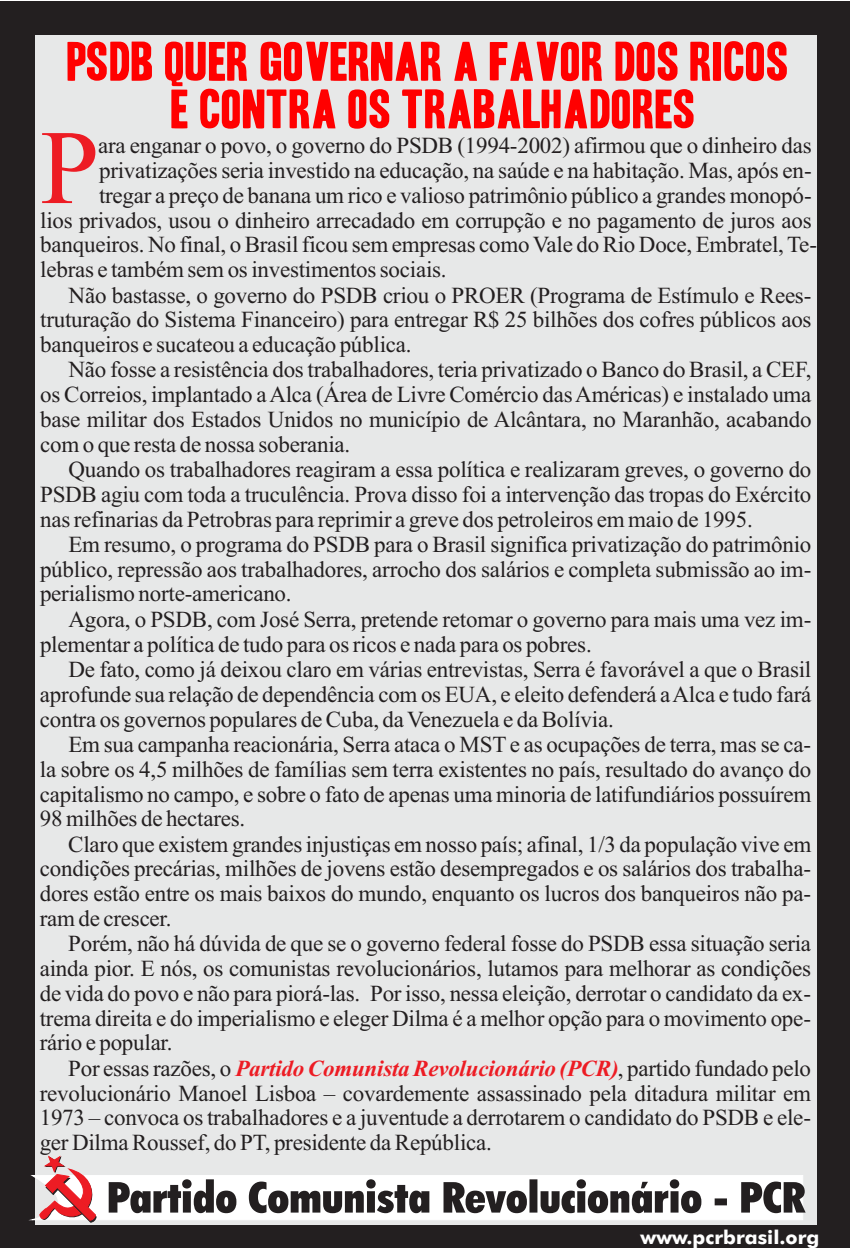
<style>
.page{position:relative;width:851px;height:1248px;background:#fff}
.page>*{position:absolute;margin:0;border:0;box-sizing:border-box;transform-origin:0 0}
.t1{font:105.6px "Times New Roman";color:#ed1c24}
.t2{font:23px/24.8px "Times New Roman";letter-spacing:-.01em;color:#231f20;text-align:justify}
.t3{font:700 19px "Arial";color:#fff}
.s1{font-weight:700;font-style:italic;color:#ed1c24}
</style>
<div class="page">
<div style="left:0;top:1px;width:849px;height:1246px;background:#231f20"></div>
<div style="left:35px;top:35px;width:781px;height:1190px;background:#e7e8e8"></div>
<svg style="left:693px;top:41px;width:93px;height:82px"></svg>
<svg style="left:67px;top:41px;width:626px;height:88px"></svg>
<svg style="left:29px;top:1155px;width:776px;height:68px"></svg>
<h1 class="t1" style="left:40px;top:130px;width:60px">P</h1>
<p class="t2" style="left:98px;top:135px;width:715px">ara enganar o povo, o governo do PSDB (1994-2002) afirmou que o dinheiro das</p>
<p class="t2" style="left:99px;top:160px;width:714px">privatizações seria investido na educação, na saúde e na habitação. Mas, após en-</p>
<p class="t2" style="left:99px;top:185px;width:714px">tregar a preço de banana um rico e valioso patrimônio público a grandes monopó-</p>
<p class="t2" style="left:40px;top:210px;width:772px">lios privados, usou o dinheiro arrecadado em corrupção e no pagamento de juros aos</p>
<p class="t2" style="left:40px;top:234px;width:778px">banqueiros. No final, o Brasil ficou sem empresas como Vale do Rio Doce, Embratel, Te-</p>
<p class="t2" style="left:40px;top:259px;width:408px">lebras e também sem os investimentos sociais.</p>
<p class="t2" style="left:69px;top:284px;width:744px">Não bastasse, o governo do PSDB criou o PROER (Programa de Estímulo e Rees-</p>
<p class="t2" style="left:40px;top:309px;width:772px">truturação do Sistema Financeiro) para entregar R$ 25 bilhões dos cofres públicos aos</p>
<p class="t2" style="left:40px;top:334px;width:373px">banqueiros e sucateou a educação pública.</p>
<p class="t2" style="left:69px;top:359px;width:744px">Não fosse a resistência dos trabalhadores, teria privatizado o Banco do Brasil, a CEF,</p>
<p class="t2" style="left:40px;top:384px;width:772px">os Correios, implantado a Alca (Área de Livre Comércio das Américas) e instalado uma</p>
<p class="t2" style="left:40px;top:409px;width:772px">base militar dos Estados Unidos no município de Alcântara, no Maranhão, acabando</p>
<p class="t2" style="left:40px;top:433px;width:312px">com o que resta de nossa soberania.</p>
<p class="t2" style="left:68px;top:459px;width:744px">Quando os trabalhadores reagiram a essa política e realizaram greves, o governo do</p>
<p class="t2" style="left:40px;top:484px;width:772px">PSDB agiu com toda a truculência. Prova disso foi a intervenção das tropas do Exército</p>
<p class="t2" style="left:40px;top:508px;width:714px">nas refinarias da Petrobras para reprimir a greve dos petroleiros em maio de 1995.</p>
<p class="t2" style="left:68px;top:534px;width:744px">Em resumo, o programa do PSDB para o Brasil significa privatização do patrimônio</p>
<p class="t2" style="left:40px;top:559px;width:772px">público, repressão aos trabalhadores, arrocho dos salários e completa submissão ao im-</p>
<p class="t2" style="left:40px;top:583px;width:253px">perialismo norte-americano.</p>
<p class="t2" style="left:68px;top:609px;width:744px">Agora, o PSDB, com José Serra, pretende retomar o governo para mais uma vez im-</p>
<p class="t2" style="left:40px;top:633px;width:553px">plementar a política de tudo para os ricos e nada para os pobres.</p>
<p class="t2" style="left:68px;top:659px;width:744px">De fato, como já deixou claro em várias entrevistas, Serra é favorável a que o Brasil</p>
<p class="t2" style="left:40px;top:684px;width:772px">aprofunde sua relação de dependência com os EUA, e eleito defenderá a Alca e tudo fará</p>
<p class="t2" style="left:40px;top:708px;width:575px">contra os governos populares de Cuba, da Venezuela e da Bolívia.</p>
<p class="t2" style="left:68px;top:734px;width:744px">Em sua campanha reacionária, Serra ataca o MST e as ocupações de terra, mas se ca-</p>
<p class="t2" style="left:40px;top:758px;width:772px">la sobre os 4,5 milhões de famílias sem terra existentes no país, resultado do avanço do</p>
<p class="t2" style="left:40px;top:783px;width:772px">capitalismo no campo, e sobre o fato de apenas uma minoria de latifundiários possuírem</p>
<p class="t2" style="left:40px;top:808px;width:207px">98 milhões de hectares.</p>
<p class="t2" style="left:68px;top:833px;width:744px">Claro que existem grandes injustiças em nosso país; afinal, 1/3 da população vive em</p>
<p class="t2" style="left:40px;top:858px;width:772px">condições precárias, milhões de jovens estão desempregados e os salários dos trabalha-</p>
<p class="t2" style="left:40px;top:883px;width:772px">dores estão entre os mais baixos do mundo, enquanto os lucros dos banqueiros não pa-</p>
<p class="t2" style="left:40px;top:907px;width:133px">ram de crescer.</p>
<p class="t2" style="left:68px;top:933px;width:744px">Porém, não há dúvida de que se o governo federal fosse do PSDB essa situação seria</p>
<p class="t2" style="left:40px;top:958px;width:772px">ainda pior. E nós, os comunistas revolucionários, lutamos para melhorar as condições</p>
<p class="t2" style="left:40px;top:982px;width:772px">de vida do povo e não para piorá-las. Por isso, nessa eleição, derrotar o candidato da ex-</p>
<p class="t2" style="left:40px;top:1007px;width:772px">trema direita e do imperialismo e eleger Dilma é a melhor opção para o movimento ope-</p>
<p class="t2" style="left:40px;top:1032px;width:134px">rário e popular.</p>
<p class="t2" style="left:40px;top:1082px;width:772px">revolucionário Manoel Lisboa – covardemente assassinado pela ditadura militar em 1973 – convoca os trabalhadores e a juventude a derrotarem o candidato do PSDB e ele&shy;ger Dilma Roussef, do PT, presidente da República.</p>
<p class="t2" style="left:68px;top:1057px;width:744px">Por essas razões, o <span class="s1">Partido Comunista Revolucionário (PCR)</span>, partido fundado pelo</p>
<p class="t3" style="left:640px;top:1229px;width:180px">www.pcrbrasil.org</p>
</div>
